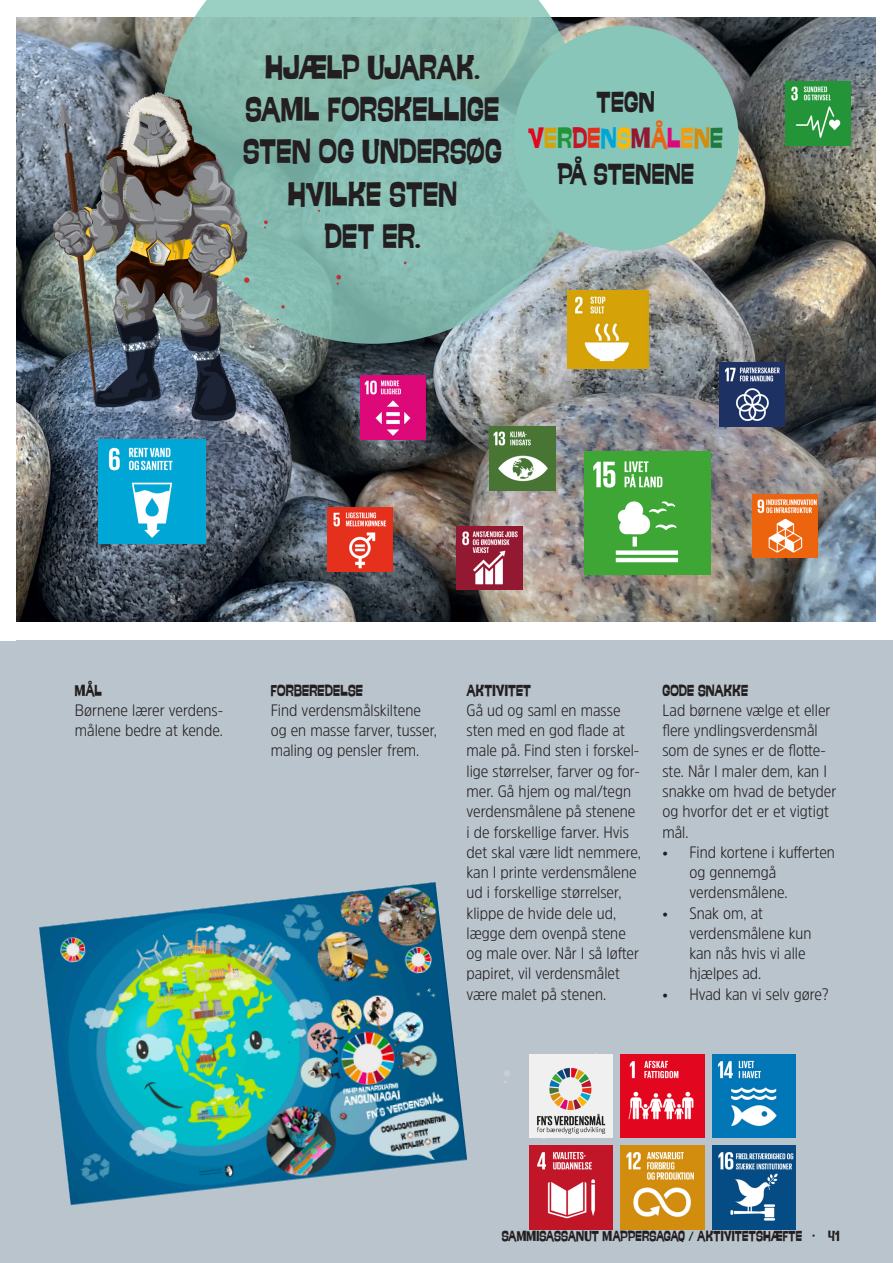
<style>
.page{position:relative;width:893px;height:1263px;background:#fff}
.page>*{position:absolute;margin:0;border:0;box-sizing:border-box;transform-origin:0 0}
.t1{font:35.25px "Swung Note";color:#231f20}
.t2{font:35.25px "Swung Note";letter-spacing:-.02em;color:#231f20}
.t3{font:30px "Swung Note";color:#231f20}
.t4{font:30px "Swung Note";color:#e2061e}
.t5{font:300 16.5px/20.2px "Amsi Pro Narw";color:#231f20}
.t6{font:16.5px "Swung Note";color:#231f20}
.t7{font:15px "Swung Note";color:#231f20}
.s1{color:#d5a207}
.s2{color:#239437}
.s3{color:#c11628}
.s4{color:#e5301c}
.s5{color:#00a7d6}
.s6{color:#fbb800}
.s7{color:#931831}
.s8{color:#ec640e}
.s9{color:#dd0979}
.s10{color:#f59c0e}
.s11{color:#d28d0e}
.s12{color:#1f7a3c}
</style>
<div class="page">
<img style="left:16px;top:17px;width:860px;height:605px">
<div style="left:0;top:640px;width:893px;height:623px;background:#bac4cd"></div>
<div style="left:514px;top:26px;width:225px;height:225px;background:#87c6b9;border-radius:50%"></div>
<svg style="left:504px;top:1070px;width:6px;height:13px"></svg>
<img style="left:712px;top:1146px;width:83px;height:83px">
<img style="left:621px;top:1054px;width:83px;height:84px">
<img style="left:621px;top:1146px;width:83px;height:83px">
<img style="left:529px;top:1146px;width:84px;height:83px">
<img style="left:712px;top:1054px;width:83px;height:84px">
<img style="left:529px;top:1054px;width:84px;height:84px">
<img style="left:585px;top:452px;width:125px;height:122px">
<img style="left:99px;top:440px;width:107px;height:104px">
<img style="left:567px;top:290px;width:81px;height:79px">
<img style="left:327px;top:508px;width:66px;height:64px">
<img style="left:457px;top:526px;width:65px;height:64px">
<img style="left:752px;top:494px;width:66px;height:64px">
<img style="left:490px;top:427px;width:65px;height:64px">
<img style="left:360px;top:376px;width:66px;height:64px">
<img style="left:785px;top:82px;width:66px;height:64px">
<img style="left:719px;top:363px;width:66px;height:64px">
<img style="left:39px;top:882px;width:428px;height:323px">
<svg style="left:161px;top:0;width:424px;height:344px;background:#8bbcb0"></svg>
<svg style="left:336px;top:275px;width:5px;height:10px"></svg>
<img style="left:34px;top:91px;width:254px;height:333px">
<p class="t2" style="left:265px;top:46px;width:216px">HJÆLP UJARAK.</p>
<p class="t1" style="left:246px;top:88px;width:256px">SAML FORSKELLIGE</p>
<p class="t1" style="left:243px;top:131px;width:261px">STEN OG UNDERSØG</p>
<p class="t1" style="left:288px;top:173px;width:171px">HVILKE STEN</p>
<p class="t1" style="left:324px;top:215px;width:98px">DET ER.</p>
<p class="t3" style="left:597px;top:84px;width:60px">TEGN</p>
<p class="t4" style="left:528px;top:120px;width:197px">V<span class="s1">E</span><span class="s2">R</span><span class="s3">D</span><span class="s4">E</span><span class="s5">N</span><span class="s6">S</span><span class="s7">M</span><span class="s8">Å</span><span class="s9">L</span><span class="s10">E</span><span class="s11">N</span><span class="s12">E</span></p>
<p class="t3" style="left:557px;top:156px;width:138px">PÅ STENENE</p>
<p class="t6" style="left:75px;top:680px;width:29px">MÅL</p>
<p class="t5" style="left:75px;top:699px;width:150px">Børnene lærer verdens&shy;målene bedre at kende.</p>
<p class="t6" style="left:271px;top:680px;width:94px">FORBEREDELSE</p>
<p class="t5" style="left:271px;top:699px;width:168px">Find verdensmålskiltene og en masse farver, tusser, maling og pensler frem.</p>
<p class="t6" style="left:467px;top:680px;width:66px">AKTIVITET</p>
<p class="t5" style="left:467px;top:699px;width:176px">Gå ud og saml en masse sten med en god flade at male på. Find sten i forskel&shy;lige størrelser, farver og for&shy;mer. Gå hjem og mal/tegn verdensmålene på stenene i de forskellige farver. Hvis det skal være lidt nemmere, kan I printe verdensmålene ud i forskellige størrelser, klippe de hvide dele ud, lægge dem ovenpå stene og male over. Når I så løfter papiret, vil verdensmålet være malet på stenen.</p>
<p class="t6" style="left:662px;top:680px;width:87px">GODE SNAKKE</p>
<p class="t5" style="left:662px;top:699px;width:175px">Lad børnene vælge et eller flere yndlingsverdensmål som de synes er de flotte&shy;ste. Når I maler dem, kan I snakke om hvad de betyder og hvorfor det er et vigtigt mål.</p>
<p class="t5" style="left:689px;top:841px;width:147px;text-indent:-27px">• Find kortene i kufferten og gennemgå verdensmålene.</p>
<p class="t5" style="left:689px;top:902px;width:123px;text-indent:-27px">• Snak om, at verdensmålene kun kan nås hvis vi alle hjælpes ad.</p>
<p class="t5" style="left:662px;top:983px;width:168px">• Hvad kan vi selv gøre?</p>
<p class="t7" style="left:502px;top:1227px;width:340px">SAMMISASSANUT MAPPERSAGAQ / AKTIVITETSHÆFTE <sup>•</sup> 41</p>
</div>
